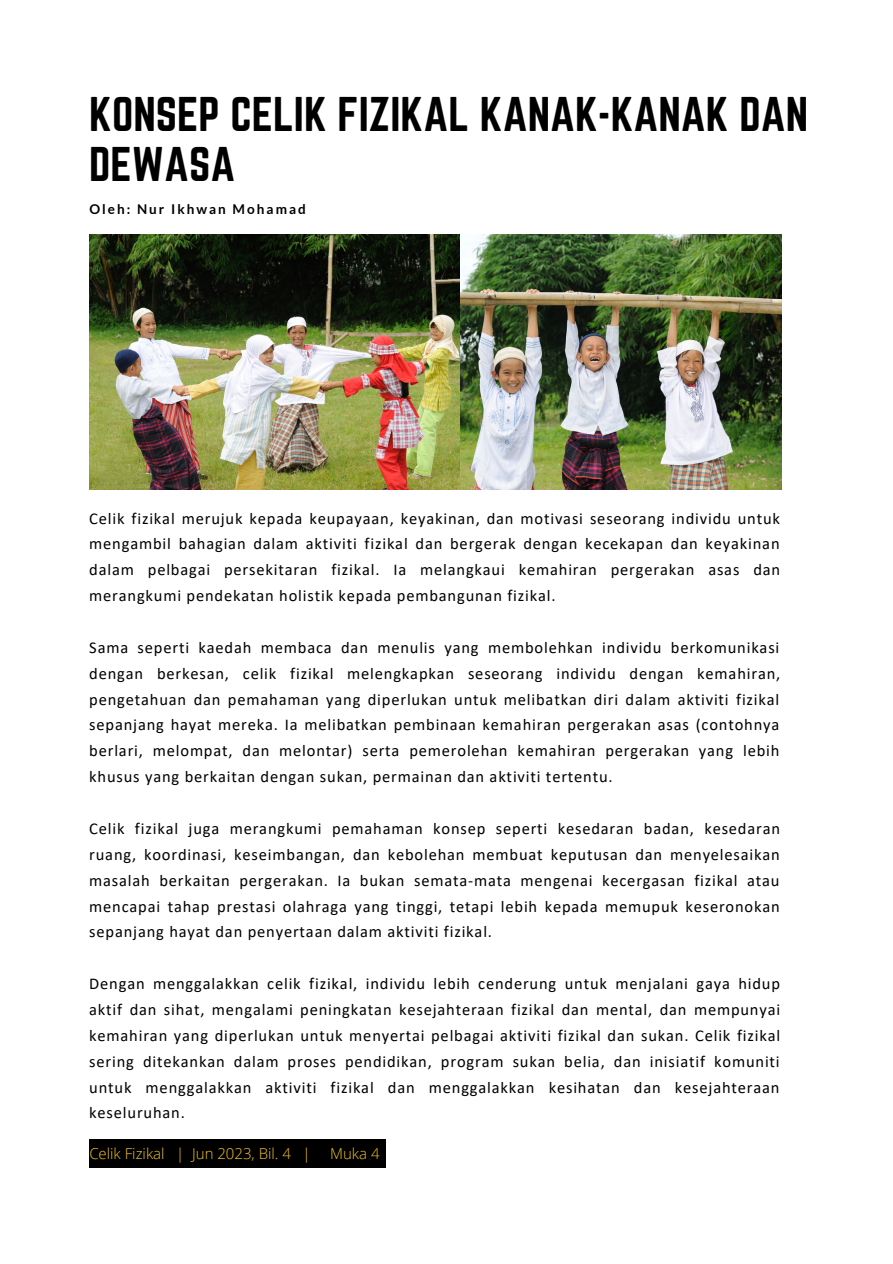
<style>
.page{position:relative;width:893px;height:1264px;background:#fff}
.page>*{position:absolute;margin:0;border:0;box-sizing:border-box;transform-origin:0 0}
.t1{font:42.6px/50.6px "Norwester";color:#000}
.t2{font:16.5px/25.8px "Calibri";letter-spacing:.05em;color:#000;text-align:justify}
.t3{font:300 15px "Open Sans";color:#f4c520}
.t4{font:700 13.5px "Lato";letter-spacing:.15em;color:#000}
</style>
<div class="page">
<div style="left:89px;top:1139px;width:296px;height:28px;background:#000"></div>
<img style="left:459px;top:234px;width:322px;height:256px">
<img style="left:89px;top:234px;width:370px;height:256px">
<p class="t1" style="left:89px;top:88px;width:720px">KONSEP CELIK FIZIKAL KANAK-KANAK DAN<br>DEWASA</p>
<p class="t4" style="left:89px;top:201px;width:218px">Oleh: Nur Ikhwan Mohamad</p>
<p class="t2" style="left:89px;top:506px;width:692px">Celik fizikal merujuk kepada keupayaan, keyakinan, dan motivasi seseorang individu untuk mengambil bahagian dalam aktiviti fizikal dan bergerak dengan kecekapan dan keyakinan dalam pelbagai persekitaran fizikal. Ia melangkaui kemahiran pergerakan asas dan merangkumi pendekatan holistik kepada pembangunan fizikal.</p>
<p class="t2" style="left:89px;top:636px;width:692px">Sama seperti kaedah membaca dan menulis yang membolehkan individu berkomunikasi dengan berkesan, celik fizikal melengkapkan seseorang individu dengan kemahiran, pengetahuan dan pemahaman yang diperlukan untuk melibatkan diri dalam aktiviti fizikal sepanjang hayat mereka. Ia melibatkan pembinaan kemahiran pergerakan asas (contohnya berlari, melompat, dan melontar) serta pemerolehan kemahiran pergerakan yang lebih khusus yang berkaitan dengan sukan, permainan dan aktiviti tertentu.</p>
<p class="t2" style="left:89px;top:816px;width:692px">Celik fizikal juga merangkumi pemahaman konsep seperti kesedaran badan, kesedaran ruang, koordinasi, keseimbangan, dan kebolehan membuat keputusan dan menyelesaikan masalah berkaitan pergerakan. Ia bukan semata-mata mengenai kecergasan fizikal atau mencapai tahap prestasi olahraga yang tinggi, tetapi lebih kepada memupuk keseronokan sepanjang hayat dan penyertaan dalam aktiviti fizikal.</p>
<p class="t2" style="left:89px;top:972px;width:692px">Dengan menggalakkan celik fizikal, individu lebih cenderung untuk menjalani gaya hidup aktif dan sihat, mengalami peningkatan kesejahteraan fizikal dan mental, dan mempunyai kemahiran yang diperlukan untuk menyertai pelbagai aktiviti fizikal dan sukan. Celik fizikal sering ditekankan dalam proses pendidikan, program sukan belia, dan inisiatif komuniti untuk menggalakkan aktiviti fizikal dan menggalakkan kesihatan dan kesejahteraan keseluruhan.</p>
<p class="t3" style="left:89px;top:1143px;width:223px">Celik Fizikal | Jun 2023, Bil. 4 |</p>
<p class="t3" style="left:330px;top:1143px;width:51px">Muka 4</p>
</div>
